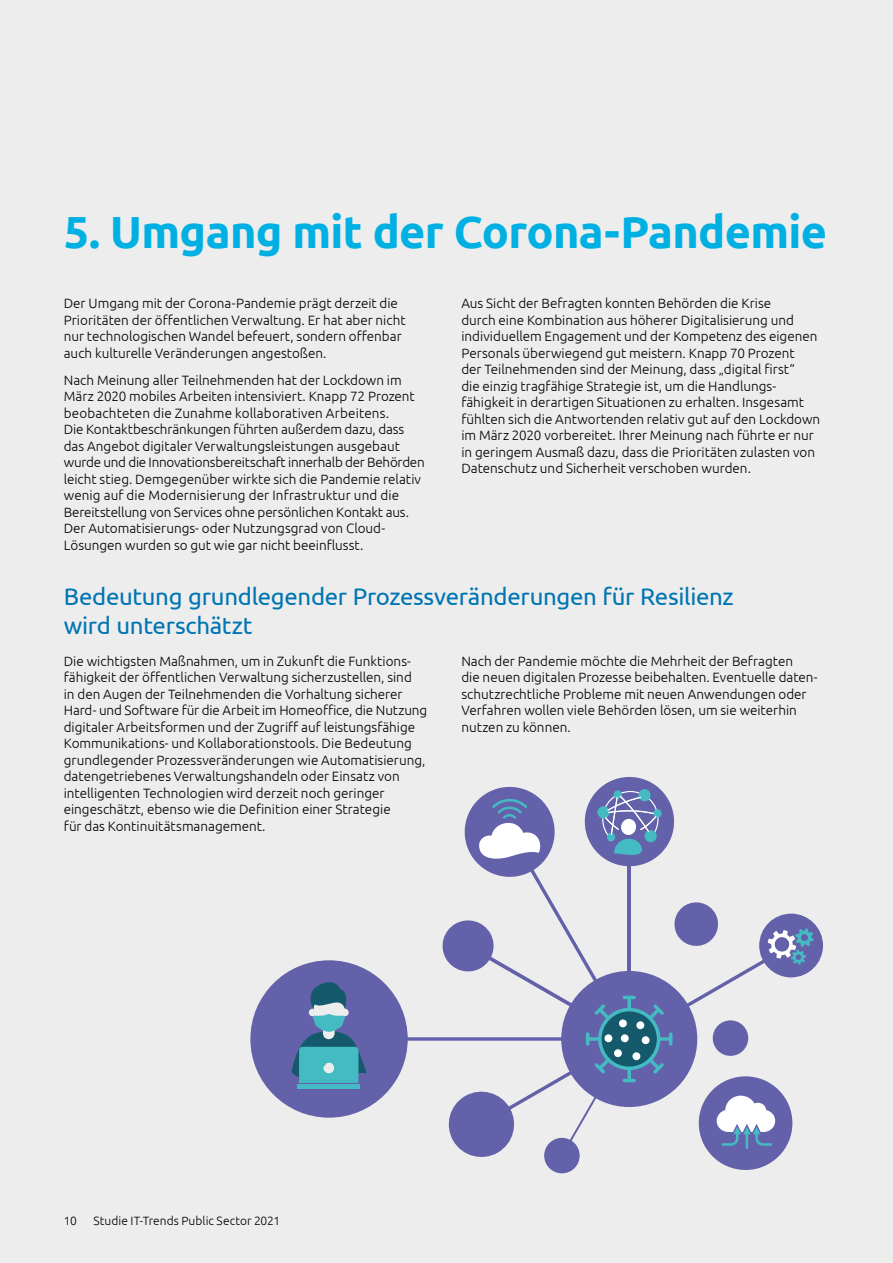
<style>
.page{position:relative;width:893px;height:1263px;background:#ededed}
.page>*{position:absolute;margin:0;border:0;box-sizing:border-box;transform-origin:0 0}
.t1{font:700 45px "Ubuntu";letter-spacing:-.015em;color:#00b0e3}
.t2{font:24px/28.8px "Ubuntu";letter-spacing:-.015em;color:#0075b3}
.t3{font:300 13.5px/16.5px "Ubuntu";color:#000}
.t4{font:300 12px "Ubuntu";letter-spacing:.005em;color:#000}
</style>
<div class="page">
<div style="left:544px;top:1138px;width:36px;height:35px;background:#6361a9;border-radius:50%"></div>
<div style="left:759px;top:914px;width:64px;height:63px;background:#6361a9;border-radius:50%"></div>
<div style="left:699px;top:1076px;width:93px;height:94px;background:#6361a9;border-radius:50%"></div>
<div style="left:250px;top:960px;width:158px;height:158px;background:#6361a9;border-radius:50%"></div>
<svg style="left:292px;top:777px;width:522px;height:384px"></svg>
<h1 class="t1" style="left:64px;top:204px;width:765px">5. Umgang mit der Corona-Pandemie</h1>
<p class="t3" style="left:64px;top:295px;width:343px">Der Umgang mit der Corona-Pandemie prägt derzeit die Prioritäten der öffentlichen Verwaltung. Er hat aber nicht nur technologischen Wandel befeuert, sondern offenbar auch kulturelle Veränderungen angestoßen.</p>
<p class="t3" style="left:64px;top:371px;width:362px">Nach Meinung aller Teilnehmenden hat der Lockdown im März 2020 mobiles Arbeiten intensiviert. Knapp 72 Prozent beobachteten die Zunahme kollaborativen Arbeitens.<br>Die Kontaktbeschränkungen führten außerdem dazu, dass das Angebot digitaler Verwaltungsleistungen ausgebaut wurde und die Innovationsbereitschaft innerhalb der Behörden leicht stieg. Demgegenüber wirkte sich die Pandemie relativ wenig auf die Modernisierung der Infrastruktur und die Bereitstellung von Services ohne persönlichen Kontakt aus.<br>Der Automatisierungs- oder Nutzungsgrad von Cloud-Lösungen wurden so gut wie gar nicht beeinflusst.</p>
<p class="t3" style="left:461px;top:295px;width:360px">Aus Sicht der Befragten konnten Behörden die Krise<br>durch eine Kombination aus höherer Digitalisierung und individuellem Engagement und der Kompetenz des eigenen Personals überwiegend gut meistern. Knapp 70 Prozent<br>der Teilnehmenden sind der Meinung, dass „digital first“<br>die einzig tragfähige Strategie ist, um die Handlungs&shy;fähigkeit in derartigen Situationen zu erhalten. Insgesamt fühlten sich die Antwortenden relativ gut auf den Lockdown im März 2020 vorbereitet. Ihrer Meinung nach führte er nur in geringem Ausmaß dazu, dass die Prioritäten zulasten von Datenschutz und Sicherheit verschoben wurden.</p>
<h2 class="t2" style="left:64px;top:582px;width:672px">Bedeutung grundlegender Prozessveränderungen für Resilienz wird unterschätzt</h2>
<p class="t3" style="left:64px;top:652px;width:365px">Die wichtigsten Maßnahmen, um in Zukunft die Funktions&shy;fähigkeit der öffentlichen Verwaltung sicherzustellen, sind<br>in den Augen der Teilnehmenden die Vorhaltung sicherer Hard- und Software für die Arbeit im Homeoffice, die Nutzung digitaler Arbeitsformen und der Zugriff auf leistungsfähige Kommunikations- und Kollaborationstools. Die Bedeutung grundlegender Prozessveränderungen wie Automatisierung, datengetriebenes Verwaltungshandeln oder Einsatz von intelligenten Technologien wird derzeit noch geringer eingeschätzt, ebenso wie die Definition einer Strategie<br>für das Kontinuitätsmanagement.</p>
<p class="t3" style="left:461px;top:652px;width:358px">Nach der Pandemie möchte die Mehrheit der Befragten<br>die neuen digitalen Prozesse beibehalten. Eventuelle daten&shy;schutzrechtliche Probleme mit neuen Anwendungen oder Verfahren wollen viele Behörden lösen, um sie weiterhin nutzen zu können.</p>
<p class="t4" style="left:64px;top:1213px;width:15px">10</p>
<p class="t4" style="left:94px;top:1213px;width:188px">Studie IT-Trends Public Sector 2021</p>
</div>
